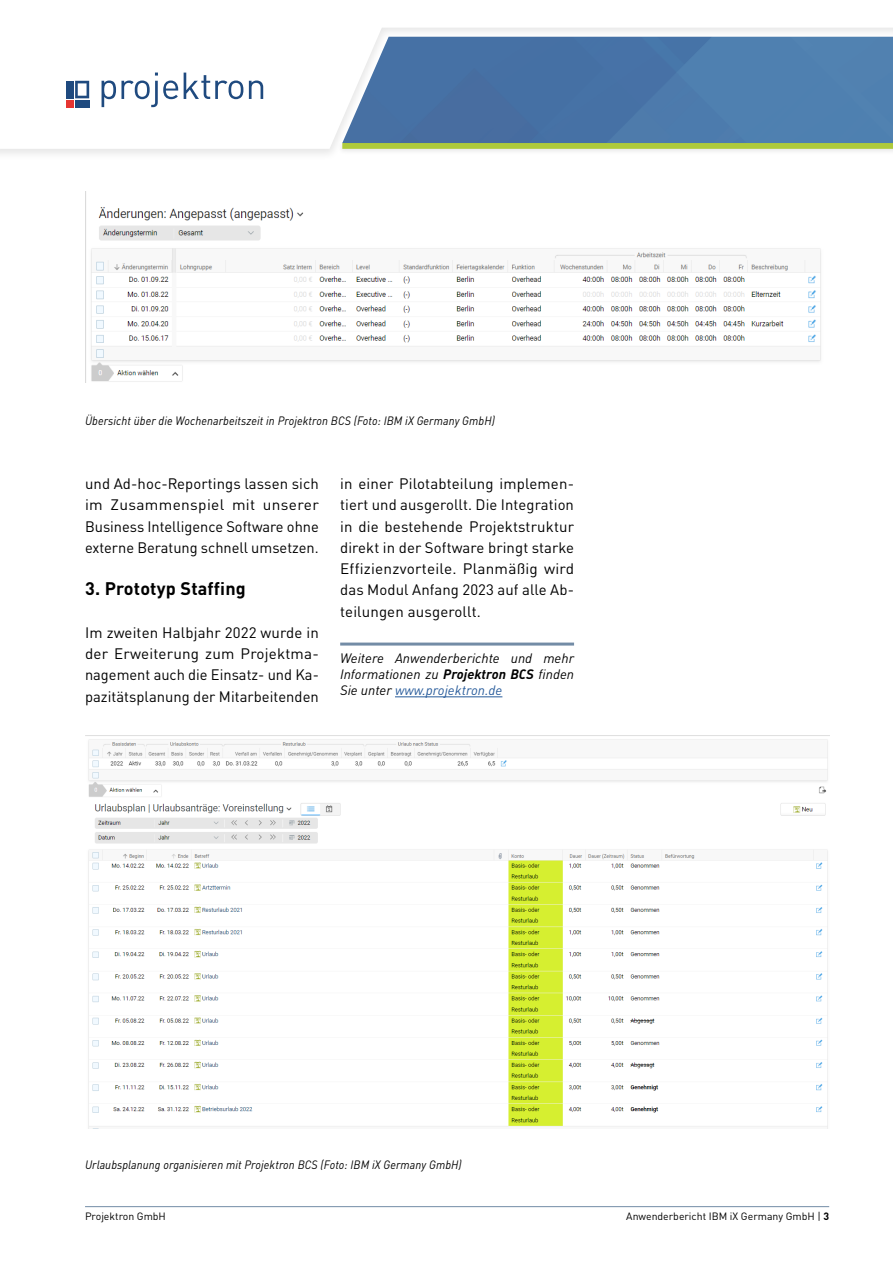
<style>
.page{position:relative;width:893px;height:1263px;background:#fff}
.page>*{position:absolute;margin:0;border:0;box-sizing:border-box;transform-origin:0 0}
.M_Text{font:700 18px "DIN Pro";letter-spacing:.01em;color:#000}
.M_Text-2{font:15px/21.3px "DIN Pro";letter-spacing:.005em;color:#000;text-align:justify}
.M_Ende{font:italic 13.5px/16.2px "DIN Pro";color:#000;text-align:justify}
.M_Text-3{font:italic 12px "DIN Pro";letter-spacing:.01em;color:#000;scale:.92 1}
.Fußzeile_rechts{font:10.5px "DIN Pro";color:#000}
.Fußzeile_links{font:10.5px "DIN Pro";color:#000}
.s1{font-weight:700}
.s2{color:#275b9b}
</style>
<div class="page">
<hr style="left:85px;top:1206px;width:744px;height:1px;background:#738ca6">
<div style="left:0;top:0;width:893px;height:161px;background:#000;opacity:.1"></div>
<svg style="left:0;top:0;width:893px;height:149px"></svg>
<div style="left:49px;top:55px;width:232px;height:70px;background:#fff"></div>
<div style="left:66px;top:81px;width:7px;height:17px;background:#1f4a7f"></div>
<div style="left:66px;top:100px;width:7px;height:7px;background:#e63532"></div>
<div style="left:75px;top:100px;width:14px;height:7px;background:#1f4a7f"></div>
<svg style="left:75px;top:81px;width:14px;height:17px"></svg>
<svg style="left:102px;top:73px;width:76px;height:34px"></svg>
<svg style="left:184px;top:73px;width:59px;height:26px"></svg>
<svg style="left:249px;top:81px;width:14px;height:18px"></svg>
<hr style="left:340px;top:642px;width:234px;height:3px;background:#738ca6">
<hr style="left:395px;top:696px;width:107px;height:1px;background:#275b9b">
<img style="left:85px;top:191px;width:736px;height:192px">
<img style="left:88px;top:739px;width:740px;height:389px">
<p class="M_Text-3" style="left:85px;top:412px;width:447px">Übersicht über die Wochenarbeitszeit in Projektron BCS (Foto: IBM iX Germany GmbH)</p>
<p class="M_Text-2" style="left:85px;top:471px;width:235px">und Ad-hoc-Reportings lassen sich im Zusammenspiel mit unserer Business Intelligence Software ohne externe Beratung schnell umsetzen.</p>
<p class="M_Text" style="left:85px;top:574px;width:162px">3. Prototyp Staffing</p>
<p class="M_Text-2" style="left:85px;top:620px;width:235px">Im zweiten Halbjahr 2022 wurde in der Erweiterung zum Projektma&shy;nagement auch die Einsatz- und Ka&shy;pazitätsplanung der Mitarbeitenden</p>
<p class="M_Text-2" style="left:340px;top:471px;width:235px">in einer Pilotabteilung implemen&shy;tiert und ausgerollt. Die Integration in die bestehende Projektstruktur direkt in der Software bringt starke Effizienzvorteile. Planmäßig wird das Modul Anfang 2023 auf alle Ab&shy;teilungen ausgerollt.</p>
<p class="M_Ende" style="left:340px;top:648px;width:235px">Weitere Anwenderberichte und mehr Informationen zu <span class="s1">Projektron BCS</span> finden Sie unter <span class="s2">www.projektron.de</span></p>
<p class="M_Text-3" style="left:85px;top:1156px;width:411px">Urlaubsplanung organisieren mit Projektron BCS (Foto: IBM iX Germany GmbH)</p>
<p class="Fußzeile_links" style="left:85px;top:1208px;width:82px">Projektron GmbH</p>
<p class="Fußzeile_rechts" style="left:626px;top:1208px;width:204px">Anwenderbericht IBM iX Germany GmbH | <span class="s1">3</span></p>
</div>
